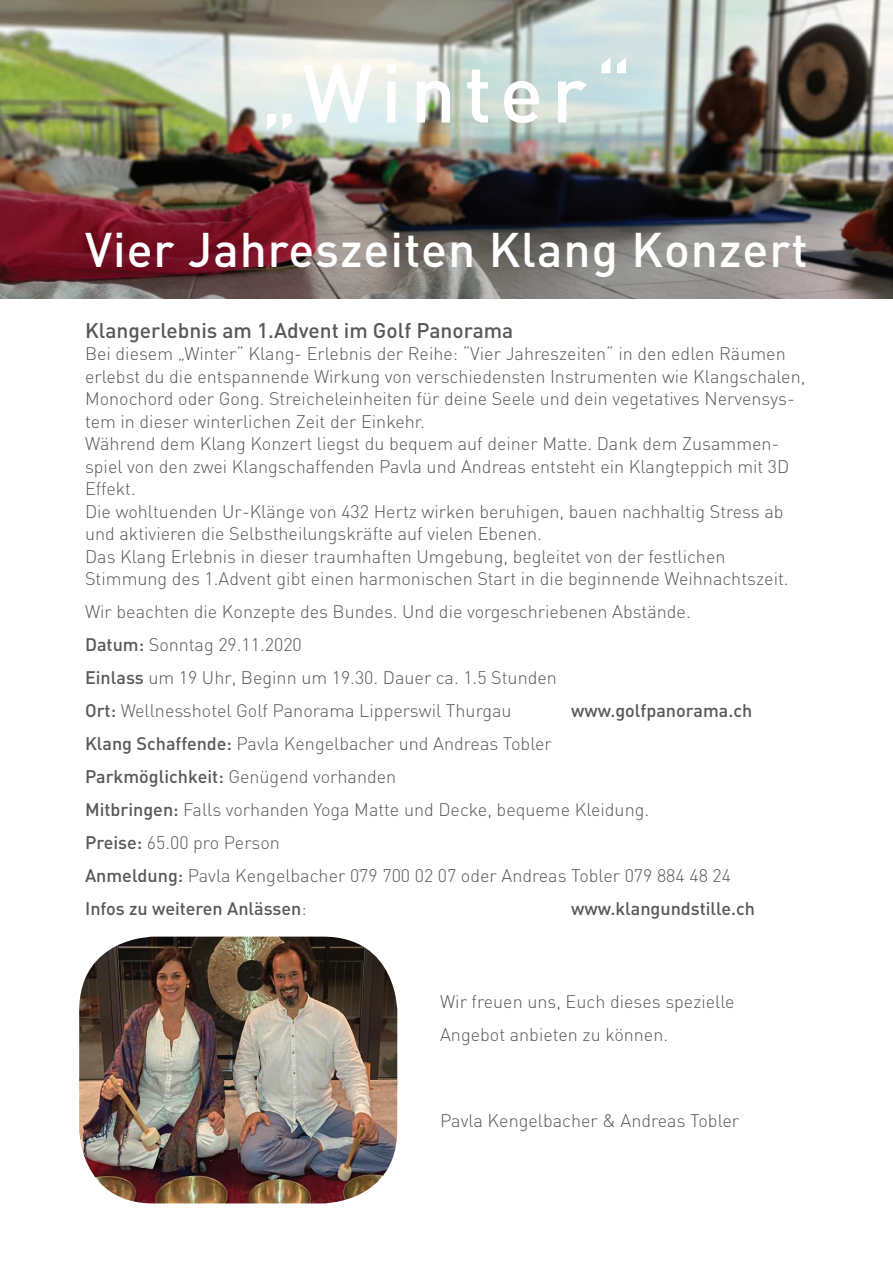
<style>
.page{position:relative;width:893px;height:1263px;background:#fff}
.page>*{position:absolute;margin:0;border:0;box-sizing:border-box;transform-origin:0 0}
.t1{font:500 81px "DIN";letter-spacing:.1em;color:#fff}
.t2{font:500 48px "DIN";letter-spacing:.02em;color:#fff}
.t3{font:500 21px "DIN";color:#57585a}
.t4{font:300 18px/22.5px "DIN";color:#57585a}
.t5{font:500 18px "DIN";color:#57585a}
.s1{font-weight:500}
</style>
<div class="page">
<img style="left:0;top:0;width:893px;height:299px">
<img style="left:79px;top:936px;width:318px;height:267px">
<h1 class="t1" style="left:261px;top:42px;width:373px">„Winter“</h1>
<h2 class="t2" style="left:85px;top:218px;width:724px">Vier Jahreszeiten Klang Konzert</h2>
<p class="t3" style="left:85px;top:317px;width:430px">Klangerlebnis am 1.Advent im Golf Panorama</p>
<p class="t4" style="left:85px;top:342px;width:722px">Bei diesem „Winter“ Klang- Erlebnis der Reihe: “Vier Jahreszeiten“ in den edlen Räumen erlebst du die entspannende Wirkung von verschiedensten Instrumenten wie Klangschalen, Monochord oder Gong. Streicheleinheiten für deine Seele und dein vegetatives Nervensys&shy;tem in dieser winterlichen Zeit der Einkehr.<br>Während dem Klang Konzert liegst du bequem auf deiner Matte. Dank dem Zusammen&shy;spiel von den zwei Klangschaffenden Pavla und Andreas entsteht ein Klangteppich mit 3D Effekt.<br>Die wohltuenden Ur-Klänge von 432 Hertz wirken beruhigen, bauen nachhaltig Stress ab und aktivieren die Selbstheilungskräfte auf vielen Ebenen.<br>Das Klang Erlebnis in dieser traumhaften Umgebung, begleitet von der festlichen Stimmung des 1.Advent gibt einen harmonischen Start in die beginnende Weihnachtszeit.</p>
<p class="t4" style="left:85px;top:595px;width:607px;line-height:33px">Wir beachten die Konzepte des Bundes. Und die vorgeschriebenen Abstände.<br><span class="s1">Datum:</span> Sonntag 29.11.2020<br><span class="s1">Einlass</span> um 19 Uhr, Beginn um 19.30. Dauer ca. 1.5 Stunden<br><span class="s1">Ort:</span> Wellnesshotel Golf Panorama Lipperswil Thurgau</p>
<p class="t5" style="left:571px;top:699px;width:183px">www.golfpanorama.ch</p>
<p class="t4" style="left:85px;top:727px;width:647px;line-height:33px"><span class="s1">Klang Schaffende:</span> Pavla Kengelbacher und Andreas Tobler<br><span class="s1">Parkmöglichkeit:</span> Genügend vorhanden<br><span class="s1">Mitbringen:</span> Falls vorhanden Yoga Matte und Decke, bequeme Kleidung.<br><span class="s1">Preise:</span> 65.00 pro Person<br><span class="s1">Anmeldung:</span> Pavla Kengelbacher 079 700 02 07 oder Andreas Tobler 079 884 48 24<br><span class="s1">Infos zu weiteren Anlässen</span>:</p>
<p class="t5" style="left:571px;top:897px;width:185px">www.klangundstille.ch</p>
<p class="t4" style="left:440px;top:985px;width:296px;line-height:33px">Wir freuen uns, Euch dieses spezielle<br>Angebot anbieten zu können.</p>
<p class="t4" style="left:440px;top:1109px;width:301px">Pavla Kengelbacher &amp; Andreas Tobler</p>
</div>
